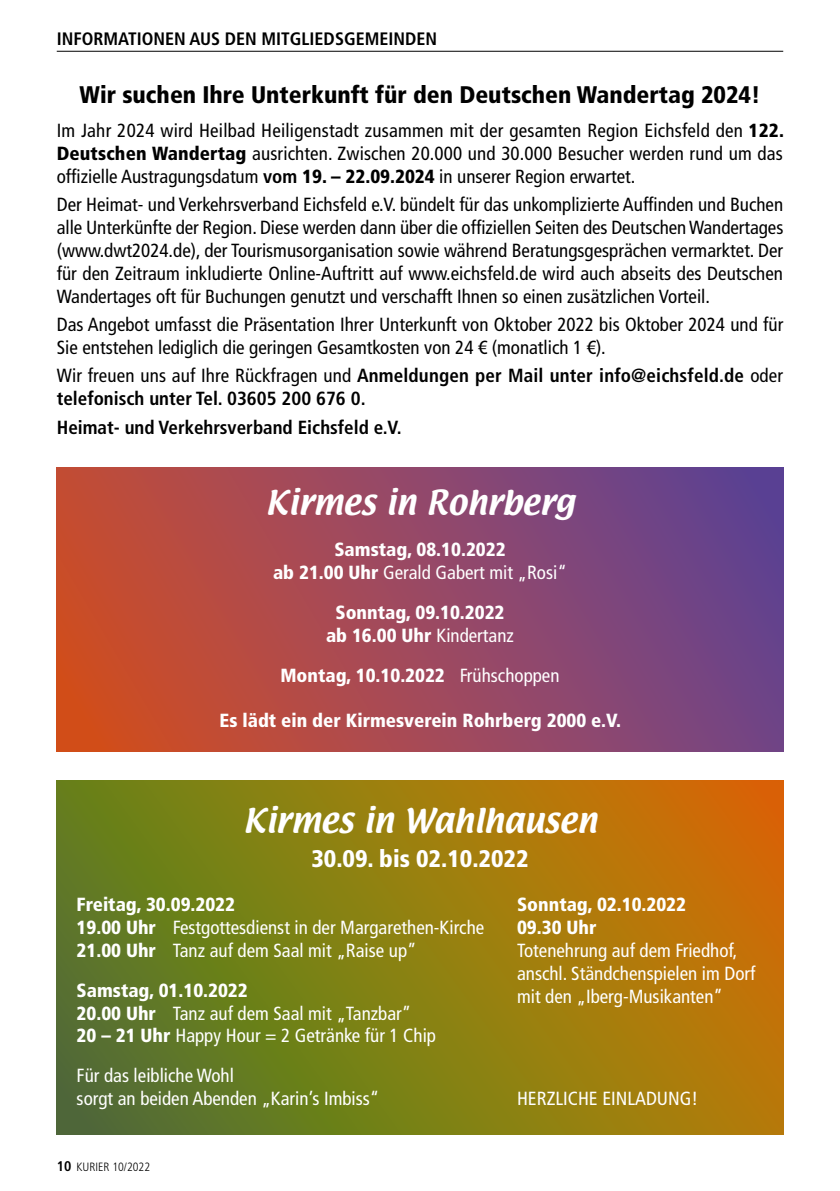
<style>
.page{position:relative;width:840px;height:1191px;background:#fff}
.page>*{position:absolute;margin:0;border:0;box-sizing:border-box;transform-origin:0 0}
.t1{font:30px "Textile";color:#fff}
.t2{font:900 condensed 24px "Frutiger LT Std";color:#000}
.t3{font:900 condensed 24px "Frutiger LT Std";color:#fff}
.t4{font:condensed 19px/22.8px "Frutiger LT Std";color:#000;text-align:justify}
.t5{font:condensed 19px/22.8px "Frutiger LT Std";color:#fff}
.t6{font:900 condensed 19px/22.8px "Frutiger LT Std";color:#fff;text-align:center}
.t7{font:700 condensed 19px/22.8px "Frutiger LT Std";color:#000}
.t8{font:700 condensed 18px "Frutiger LT Std";color:#000}
.t9{font:300 condensed 12px "Frutiger LT Std";color:#000}
.s1{font-weight:900}
.s2{font-weight:700}
.s3{font-weight:400}
.s4{font-weight:700;font-size:14px}
</style>
<div class="page">
<hr style="left:57px;top:51px;width:725px;height:1px;background:#000">
<svg style="left:57px;top:468px;width:725px;height:283px;background:#9a485e"></svg>
<svg style="left:57px;top:780px;width:725px;height:354px;background:#8e7b13"></svg>
<p class="t8" style="left:57px;top:28px;width:381px">INFORMATIONEN AUS DEN MITGLIEDSGEMEINDEN</p>
<p class="t2" style="left:80px;top:80px;width:681px">Wir suchen Ihre Unterkunft für den Deutschen Wandertag 2024!</p>
<p class="t4" style="left:57px;top:119px;width:728px">Im Jahr 2024 wird Heilbad Heiligenstadt zusammen mit der gesamten Region Eichsfeld den <span class="s1">122.<br>Deutschen Wandertag</span> ausrichten. Zwischen 20.000 und 30.000 Besucher werden rund um das offizielle Austragungsdatum <span class="s2">vom</span> <span class="s1">19. – 22.09.2024</span> in unserer Region erwartet.</p>
<p class="t4" style="left:57px;top:193px;width:727px">Der Heimat- und Verkehrsverband Eichsfeld e.V. bündelt für das unkomplizierte Auffinden und Buchen alle Unterkünfte der Region. Diese werden dann über die offiziellen Seiten des Deutschen Wandertages (www.dwt2024.de), der Tourismusorganisation sowie während Beratungsgesprächen vermarktet. Der für den Zeitraum inkludierte Online-Auftritt auf www.eichsfeld.de wird auch abseits des Deutschen Wandertages oft für Buchungen genutzt und verschafft Ihnen so einen zusätzlichen Vorteil.</p>
<p class="t4" style="left:57px;top:313px;width:727px">Das Angebot umfasst die Präsentation Ihrer Unterkunft von Oktober 2022 bis Oktober 2024 und für<br>Sie entstehen lediglich die geringen Gesamtkosten von 24 € (monatlich 1 €).</p>
<p class="t7" style="left:57px;top:364px;width:727px"><span class="s3">Wir freuen uns auf Ihre Rückfragen und</span> Anmeldungen per Mail unter info@eichsfeld.de <span class="s3">oder </span>telefonisch unter Tel. 03605 200 676 0.</p>
<p class="t7" style="left:57px;top:415px;width:346px">Heimat- und Verkehrsverband Eichsfeld e.V.</p>
<h1 class="t1" style="left:265px;top:481px;width:310px">Kirmes in Rohrberg</h1>
<p class="t6" style="left:273px;top:538px;width:295px">Samstag, 08.10.2022<br>ab 21.00 Uhr <span class="s3">Gerald Gabert mit „Rosi“</span></p>
<p class="t6" style="left:326px;top:601px;width:189px">Sonntag, 09.10.2022 ab 16.00 Uhr <span class="s3">Kindertanz</span></p>
<p class="t6" style="left:280px;top:663px;width:280px">Montag, 10.10.2022 <span class="s3">Frühschoppen</span></p>
<p class="t6" style="left:219px;top:709px;width:403px">Es lädt ein der Kirmesverein Rohrberg 2000 e.V.</p>
<h1 class="t1" style="left:243px;top:799px;width:355px">Kirmes in Wahlhausen</h1>
<p class="t3" style="left:311px;top:844px;width:218px">30.09. bis 02.10.2022</p>
<p class="t5" style="left:77px;top:893px;width:409px"><span class="s1">Freitag, 30.09.2022<br>19.00 Uhr</span> Festgottesdienst in der Margarethen-Kirche<br><span class="s1">21.00 Uhr</span> Tanz auf dem Saal mit „Raise up”</p>
<p class="t5" style="left:77px;top:979px;width:361px"><span class="s1">Samstag, 01.10.2022<br>20.00 Uhr</span> Tanz auf dem Saal mit „Tanzbar”<br><span class="s1">20 – 21 Uhr</span> Happy Hour = 2 Getränke für 1 Chip</p>
<p class="t5" style="left:77px;top:1064px;width:304px">Für das leibliche Wohl<br>sorgt an beiden Abenden „Karin’s Imbiss“</p>
<p class="t6" style="left:516px;top:893px;width:170px;text-align:left">Sonntag, 02.10.2022<br>09.30 Uhr</p>
<p class="t5" style="left:516px;top:939px;width:240px">Totenehrung auf dem Friedhof, anschl. Ständchenspielen im Dorf mit den „Iberg-Musikanten”</p>
<p class="t5" style="left:516px;top:1087px;width:182px">HERZLICHE EINLADUNG!</p>
<p class="t9" style="left:57px;top:1159px;width:95px"><span class="s4">10</span> KURIER 10/2022</p>
</div>
